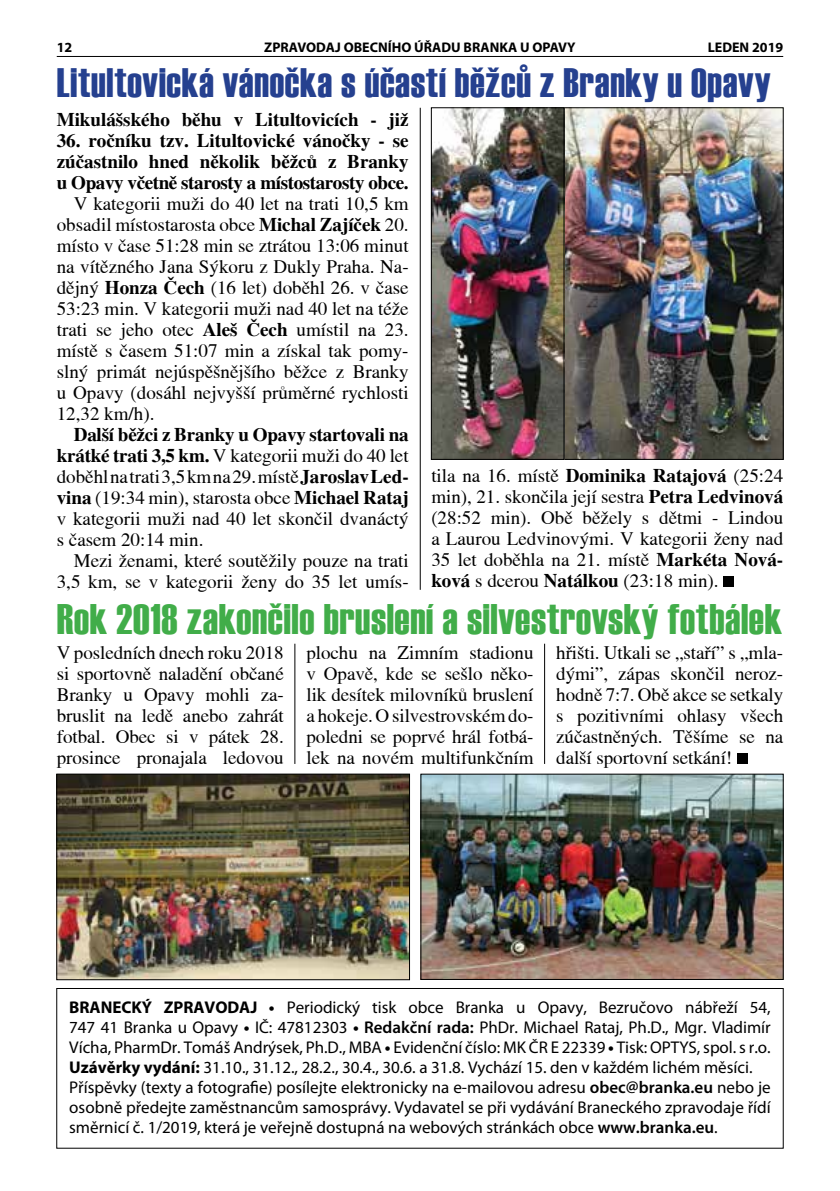
<style>
.page{position:relative;width:840px;height:1191px;background:#fff}
.page>*{position:absolute;margin:0;border:0;box-sizing:border-box;transform-origin:0 0}
.t1{font:42.6px "Haettenschweiler";letter-spacing:.015em;color:#41ad49}
.t2{font:41px "Haettenschweiler";letter-spacing:.015em;color:#25408f}
.t3{font:19px/21px "Toronto";color:#000;text-align:justify}
.t4{font:700 19px/21px "Toronto";color:#000;text-align:justify}
.t5{font:17px/20px "Myriad Pro";color:#000}
.t6{font:700 14px "Myriad Pro";color:#000}
.s1{font-weight:700}
.s2{font-weight:600}
</style>
<div class="page">
<hr style="left:294px;top:643px;width:1px;height:121px;background:#000">
<hr style="left:544px;top:643px;width:1px;height:121px;background:#000">
<div style="left:56px;top:988px;width:727px;height:160px;border:1px solid #000"></div>
<hr style="left:57px;top:56px;width:725px;height:1px;background:#000">
<hr style="left:419px;top:108px;width:1px;height:482px;background:#000">
<div style="left:723px;top:576px;width:10px;height:11px;background:#000"></div>
<div style="left:736px;top:753px;width:10px;height:10px;background:#000"></div>
<img style="left:432px;top:109px;width:349px;height:349px">
<div style="left:562px;top:107px;width:221px;height:353px;border:1px solid #000"></div>
<div style="left:430px;top:107px;width:134px;height:353px;border:1px solid #000"></div>
<img style="left:58px;top:775px;width:350px;height:203px">
<div style="left:56px;top:773px;width:354px;height:207px;border:1px solid #000"></div>
<img style="left:422px;top:775px;width:359px;height:203px">
<div style="left:420px;top:773px;width:363px;height:207px;border:1px solid #000"></div>
<p class="t6" style="left:264px;top:39px;width:312px">ZPRAVODAJ OBECNÍHO ÚŘADU BRANKA U OPAVY</p>
<p class="t6" style="left:57px;top:39px;width:17px">12</p>
<p class="t6" style="left:707px;top:39px;width:77px">LEDEN 2019</p>
<h2 class="t2" style="left:57px;top:55px;width:715px">Litultovická vánočka s účastí běžců z Branky u Opavy</h2>
<p class="t4" style="left:57px;top:109px;width:353px">Mikulášského běhu v Litultovicích - již</p>
<p class="t4" style="left:57px;top:130px;width:353px">36. ročníku tzv. Litultovické vánočky - se zúčastnilo hned několik běžců z Branky u Opavy včetně starosty a místostarosty obce.</p>
<p class="t3" style="left:57px;top:193px;width:353px;text-indent:17px">V kategorii muži do 40 let na trati 10,5 km obsadil místostarosta obce <span class="s1">Michal Zajíček</span> 20. místo v čase 51:28 min se ztrátou 13:06 minut na vítězného Jana Sýkoru z Dukly Praha. Na&shy;dějný <span class="s1">Honza Čech</span> (16 let) doběhl 26. v čase 53:23 min. V kategorii muži nad 40 let na téže trati se jeho otec <span class="s1">Aleš Čech</span> umístil na 23. místě s časem 51:07 min a získal tak pomy&shy;slný primát nejúspěšnějšího běžce z Branky u Opavy (dosáhl nejvyšší průměrné rychlosti 12,32 km/h).</p>
<p class="t3" style="left:57px;top:424px;width:353px;text-indent:17px"><span class="s1">Další běžci z Branky u Opavy startovali na krátké trati 3,5 km.</span> V kategorii muži do 40 let doběhl na trati 3,5 km na 29. místě <span class="s1">Jaroslav Led&shy;vina</span> (19:34 min), starosta obce <span class="s1">Michael Rataj </span>v kategorii muži nad 40 let skončil dvanáctý s časem 20:14 min.</p>
<p class="t3" style="left:57px;top:550px;width:353px;text-align:right">Mezi ženami, které soutěžily pouze na trati<br>3,5 km, se v kategorii ženy do 35 let umís-</p>
<p class="t3" style="left:431px;top:465px;width:353px">tila na 16. místě <span class="s1">Dominika Ratajová</span> (25:24 min), 21. skončila její sestra <span class="s1">Petra Ledvinová </span>(28:52 min). Obě běžely s dětmi - Lindou a Laurou Ledvinovými. V kategorii ženy nad 35 let doběhla na 21. místě <span class="s1">Markéta Nová&shy;ková</span> s dcerou <span class="s1">Natálkou</span> (23:18 min).</p>
<h1 class="t1" style="left:57px;top:590px;width:726px">Rok 2018 zakončilo bruslení a silvestrovský fotbálek</h1>
<p class="t3" style="left:57px;top:641px;width:228px">V posledních dnech roku 2018 si sportovně naladění občané Branky u Opavy mohli za&shy;bruslit na ledě anebo zahrát fotbal. Obec si v pátek 28. prosince pronajala ledovou</p>
<p class="t3" style="left:306px;top:641px;width:228px">plochu na Zimním stadionu v Opavě, kde se sešlo něko&shy;lik desítek milovníků bruslení a hokeje. O silvestrovském do&shy;poledni se poprvé hrál fotbá&shy;lek na novém multifunkčním</p>
<p class="t3" style="left:556px;top:641px;width:228px">hřišti. Utkali se „staří” s „mla&shy;dými”, zápas skončil neroz&shy;hodně 7:7. Obě akce se setkaly s pozitivními ohlasy všech zúčastněných. Těšíme se na další sportovní setkání!</p>
<p class="t5" style="left:69px;top:997px;width:702px"><span class="s1">BRANECKÝ ZPRAVODAJ •</span> Periodický tisk obce Branka u Opavy, Bezručovo nábřeží 54, 747 41 Branka u Opavy <span class="s1">•</span> IČ: 47812303 <span class="s1">•</span> <span class="s2">Redakční rada:</span> PhDr. Michael Rataj, Ph.D., Mgr. Vladimír Vícha, PharmDr. Tomáš Andrýsek, Ph.D., MBA <span class="s1">•</span> Evidenční číslo: MK ČR E 22339 <span class="s1">•</span> Tisk: OPTYS, spol. s r.o.<br><span class="s1">Uzávěrky vydání:</span> 31.10., 31.12., 28.2., 30.4., 30.6. a 31.8. Vychází 15. den v každém lichém měsíci.<br>Příspěvky (texty a fotografie) posílejte elektronicky na e-mailovou adresu <span class="s2">obec@branka.eu</span> nebo je osobně předejte zaměstnancům samosprávy. Vydavatel se při vydávání Braneckého zpravodaje řídí směrnicí č. 1/2019, která je veřejně dostupná na webových stránkách obce <span class="s2">www.branka.eu</span>.</p>
</div>
